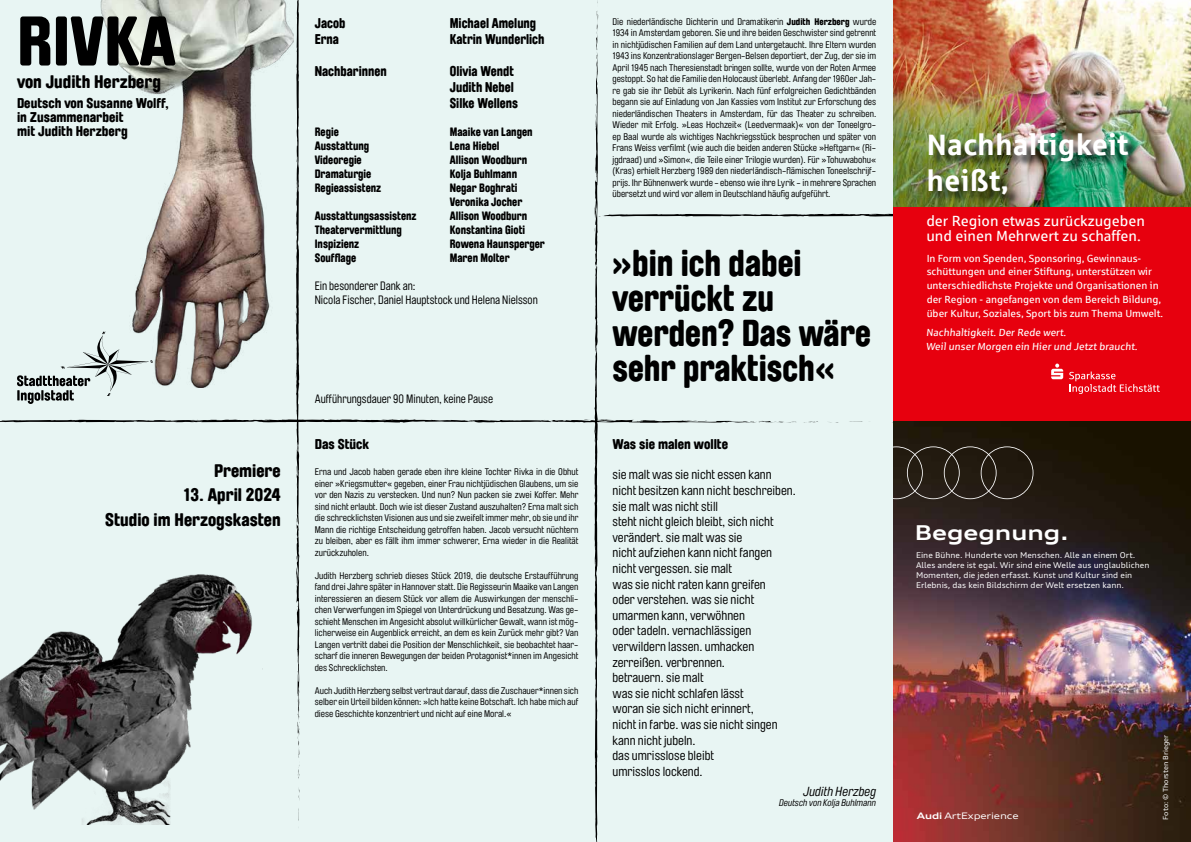
<style>
.page{position:relative;width:1191px;height:842px;background:#fff}
.page>*{position:absolute;margin:0;border:0;box-sizing:border-box;transform-origin:0 0}
.t1{font:900 69.2px "Brauer Neue Std";color:#000}
.t2{font:900 37px/35px "Brauer Neue Std";color:#000;scale:.94 1}
.t3{font:700 29.5px/35.4px "Sparkasse Rg";color:#fff}
.t4{font:700 expanded 20.4px "Audi Type";color:#fff}
.t5{font:900 18px/24.4px "Brauer Neue Std";color:#000;text-align:right}
.t6{font:14.8px/15.7px "Sparkasse Rg";color:#fff}
.t7{font:900 14px/16px "Brauer Neue Std";color:#000;scale:.94 1}
.t8{font:900 14px/14px "Brauer Neue Std";color:#000}
.t9{font:13px/15.6px "Brauer Neue Std";color:#000}
.t10{font:italic 13px "Brauer Neue Std";color:#000}
.t11{font:900 12px/14px "Brauer Neue Std";color:#000;scale:.94 1}
.t12{font:12px/14px "Brauer Neue Std";color:#000;scale:.94 1}
.t13{font:10.3px/13.8px "Sparkasse Rg";color:#fff}
.t14{font:9.5px/11.5px "Brauer Neue Std";color:#000;text-align:justify}
.t15{font:italic 9.5px "Brauer Neue Std";color:#000}
.t16{font:expanded 9px "Audi Type";letter-spacing:-.015em;color:#fff}
.t17{font:expanded 8px/10px "Audi Type";color:#fff}
.t18{font:expanded 7px "Audi Type";color:#fff}
.s1{font-weight:900}
.s2{font-weight:700}
</style>
<div class="page">
<img style="left:0;top:0;width:1191px;height:842px">
<h1 class="t1" style="left:17px;top:1px;width:160px">RIVKA</h1>
<h3 class="t5" style="left:17px;top:70px;width:145px">von Judith Herzberg</h3>
<h3 class="t8" style="left:17px;top:96px;width:154px">Deutsch von Susanne Wolff, in Zusammenarbeit<br>mit Judith Herzberg</h3>
<h3 class="t5" style="left:214px;top:458px;width:68px">Premiere</h3>
<h3 class="t5" style="left:105px;top:483px;width:177px">13. April 2024<br>Studio im Herzogskasten</h3>
<h3 class="t7" style="left:315px;top:16px;width:34px">Jacob</h3>
<h3 class="t7" style="left:450px;top:16px;width:93px">Michael Amelung</h3>
<h3 class="t7" style="left:315px;top:32px;width:27px">Erna</h3>
<h3 class="t7" style="left:450px;top:32px;width:102px">Katrin Wunderlich</h3>
<h3 class="t7" style="left:315px;top:64px;width:78px">Nachbarinnen</h3>
<h3 class="t7" style="left:450px;top:64px;width:74px">Olivia Wendt<br>Judith Nebel<br>Silke Wellens</h3>
<p class="t11" style="left:315px;top:125px;width:27px">Regie</p>
<p class="t11" style="left:450px;top:125px;width:90px">Maaike van Langen</p>
<p class="t11" style="left:315px;top:139px;width:59px">Ausstattung</p>
<p class="t11" style="left:450px;top:139px;width:54px">Lena Hiebel</p>
<p class="t11" style="left:315px;top:153px;width:52px">Videoregie</p>
<p class="t11" style="left:450px;top:153px;width:84px">Allison Woodburn</p>
<p class="t11" style="left:315px;top:167px;width:62px">Dramaturgie</p>
<p class="t11" style="left:450px;top:167px;width:73px">Kolja Buhlmann</p>
<p class="t11" style="left:315px;top:181px;width:72px">Regieassistenz</p>
<p class="t11" style="left:450px;top:181px;width:79px">Negar Boghrati<br>Veronika Jocher</p>
<p class="t11" style="left:315px;top:209px;width:110px">Ausstattungsassistenz</p>
<p class="t11" style="left:450px;top:209px;width:84px">Allison Woodburn</p>
<p class="t11" style="left:315px;top:223px;width:94px">Theatervermittlung</p>
<p class="t11" style="left:450px;top:223px;width:82px">Konstantina Gioti</p>
<p class="t11" style="left:315px;top:237px;width:49px">Inspizienz</p>
<p class="t11" style="left:450px;top:237px;width:103px">Rowena Haunsperger</p>
<p class="t11" style="left:315px;top:251px;width:46px">Soufflage</p>
<p class="t11" style="left:450px;top:251px;width:65px">Maren Molter</p>
<p class="t12" style="left:315px;top:279px;width:239px">Ein besonderer Dank an:<br>Nicola Fischer, Daniel Hauptstock und Helena Nielsson</p>
<p class="t12" style="left:315px;top:392px;width:191px">Aufführungsdauer 90 Minuten, keine Pause</p>
<h3 class="t8" style="left:315px;top:438px;width:56px">Das Stück</h3>
<p class="t14" style="left:315px;top:466px;width:265px">Erna und Jacob haben gerade eben ihre kleine Tochter Rivka in die Obhut einer »Kriegsmutter« gegeben, einer Frau nichtjüdischen Glaubens, um sie vor den Nazis zu verstecken. Und nun? Nun packen sie zwei Koffer. Mehr sind nicht erlaubt. Doch wie ist dieser Zustand auszuhalten? Erna malt sich die schrecklichsten Visionen aus und sie zweifelt immer mehr, ob sie und ihr Mann die richtige Entscheidung getroffen haben. Jacob versucht nüchtern zu bleiben, aber es fällt ihm immer schwerer, Erna wieder in die Realität zurückzuholen.</p>
<p class="t14" style="left:315px;top:570px;width:265px">Judith Herzberg schrieb dieses Stück 2019, die deutsche Erstaufführung fand drei Jahre später in Hannover statt. Die Regisseurin Maaike van Langen interessieren an diesem Stück vor allem die Auswirkungen der menschli&shy;chen Verwerfungen im Spiegel von Unterdrückung und Besatzung. Was ge&shy;schieht Menschen im Angesicht absolut willkürlicher Gewalt, wann ist mög&shy;licherweise ein Augenblick erreicht, an dem es kein Zurück mehr gibt? Van Langen vertritt dabei die Position der Menschlichkeit, sie beobachtet haar&shy;scharf die inneren Bewegungen der beiden Protagonist*innen im Angesicht des Schrecklichsten.</p>
<p class="t14" style="left:315px;top:685px;width:265px">Auch Judith Herzberg selbst vertraut darauf, dass die Zuschauer*innen sich selber ein Urteil bilden können: »Ich hatte keine Botschaft. Ich habe mich auf diese Geschichte konzentriert und nicht auf eine Moral.«</p>
<p class="t14" style="left:612px;top:16px;width:265px">Die niederländische Dichterin und Dramatikerin <span class="s1">Judith Herzberg</span> wurde 1934 in Amsterdam geboren. Sie und ihre beiden Geschwister sind getrennt in nichtjüdischen Familien auf dem Land untergetaucht. Ihre Eltern wurden 1943 ins Konzentrationslager Bergen-Belsen deportiert, der Zug, der sie im April 1945 nach Theresienstadt bringen sollte, wurde von der Roten Armee gestoppt. So hat die Familie den Holocaust überlebt. Anfang der 1960er Jah&shy;re gab sie ihr Debüt als Lyrikerin. Nach fünf erfolgreichen Gedichtbänden begann sie auf Einladung von Jan Kassies vom Institut zur Erforschung des niederländischen Theaters in Amsterdam, für das Theater zu schreiben.<br>Wieder mit Erfolg. »Leas Hochzeit« (Leedvermaak)« von der Toneelgro&shy;ep Baal wurde als wichtiges Nachkriegsstück besprochen und später von Frans Weiss verfilmt (wie auch die beiden anderen Stücke »Heftgarn« (Ri&shy;jgdraad) und »Simon«, die Teile einer Trilogie wurden). Für »Tohuwabohu« (Kras) erhielt Herzberg 1989 den niederländisch-flämischen Toneelschrijf&shy;prijs. Ihr Bühnenwerk wurde - ebenso wie ihre Lyrik - in mehrere Sprachen übersetzt und wird vor allem in Deutschland häufig aufgeführt.</p>
<h2 class="t2" style="left:612px;top:246px;width:276px">»bin ich dabei verrückt zu werden? Das wäre sehr praktisch«</h2>
<h3 class="t8" style="left:612px;top:438px;width:117px">Was sie malen wollte</h3>
<p class="t9" style="left:612px;top:467px;width:185px">sie malt was sie nicht essen kann nicht besitzen kann nicht beschreiben. sie malt was nicht still<br>steht nicht gleich bleibt, sich nicht verändert. sie malt was sie<br>nicht aufziehen kann nicht fangen nicht vergessen. sie malt<br>was sie nicht raten kann greifen<br>oder verstehen. was sie nicht umarmen kann, verwöhnen<br>oder tadeln. vernachlässigen verwildern lassen. umhacken zerreißen. verbrennen.<br>betrauern. sie malt<br>was sie nicht schlafen lässt<br>woran sie sich nicht erinnert,<br>nicht in farbe. was sie nicht singen kann nicht jubeln.<br>das umrisslose bleibt<br>umrisslos lockend.</p>
<h3 class="t10" style="left:803px;top:784px;width:74px">Judith Herzbeg</h3>
<p class="t15" style="left:779px;top:797px;width:99px">Deutsch von Kolja Buhlmann</p>
<h3 class="t3" style="left:926px;top:126px;width:204px">Nachhaltigkeit heißt,</h3>
<h3 class="t6" style="left:926px;top:212px;width:220px">der Region etwas zurückzugeben und einen Mehrwert zu schaffen.</h3>
<p class="t13" style="left:926px;top:251px;width:238px">In Form von Spenden, Sponsoring, Gewinnaus&shy;schüttungen und einer Stiftung, unterstützen wir unterschiedlichste Projekte und Organisationen in der Region - angefangen von dem Bereich Bildung, über Kultur, Soziales, Sport bis zum Thema Umwelt.</p>
<p class="t13" style="left:926px;top:325px;width:214px">Nachhaltigkeit. Der Rede wert.<br>Weil unser Morgen ein Hier und Jetzt braucht.</p>
<h3 class="t4" style="left:914px;top:525px;width:155px">Begegnung.</h3>
<p class="t17" style="left:916px;top:551px;width:235px">Eine Bühne. Hunderte von Menschen. Alle an einem Ort.<br>Alles andere ist egal. Wir sind eine Welle aus unglaublichen Momenten, die jeden erfasst. Kunst und Kultur sind ein Erlebnis, das kein Bildschirm der Welt ersetzen kann.</p>
<p class="t16" style="left:917px;top:812px;width:103px"><span class="s2">Audi</span> ArtExperience</p>
<p class="t18" style="left:1163px;top:820px;width:86px;rotate:-90deg">Foto: © Thorsten Brieger</p>
</div>
